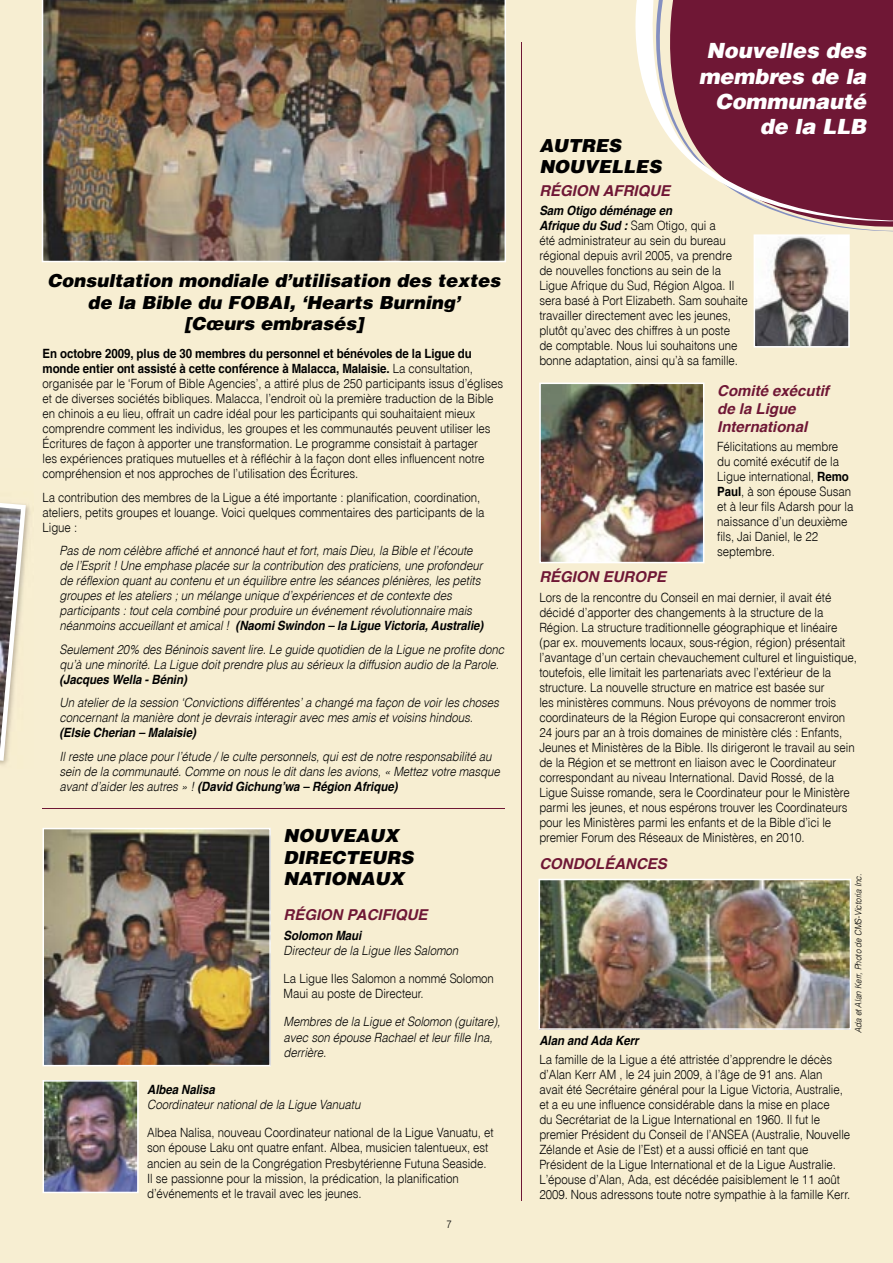
<style>
.page{position:relative;width:893px;height:1263px;background:#f7eed2}
.page>*{position:absolute;margin:0;border:0;box-sizing:border-box;transform-origin:0 0}
.t1{font:italic 900 21px/25.2px "Switzerland";letter-spacing:-.005em;color:#fff;text-align:right}
.t2{font:italic 900 18px/21.6px "Switzerland";color:#000}
.t3{font:italic 700 15px/18px "Switzerland";color:#6f1735}
.t4{font:12.75px/15px "Switzerland Light Plain";letter-spacing:-.005em;color:#000;scale:.9 1}
.t5{font:italic 300 12.75px/15px "Switzerland";letter-spacing:-.005em;color:#000;scale:.9 1}
.t6{font:700 12.75px/15px "Switzerland";letter-spacing:-.005em;color:#000;scale:.9 1}
.t7{font:italic 700 12.75px/15px "Switzerland";letter-spacing:-.005em;color:#000;scale:.9 1}
.t8{font:10.5px "Switzerland Light Plain";color:#000;scale:.9 1}
.t9{font:italic 300 9px "Switzerland";letter-spacing:-.005em;color:#000;scale:.9 1}
.s1{font-family:"Switzerland Light Plain";font-weight:400}
.s2{font-weight:700}
.s3{font-family:"Switzerland Light Plain";font-weight:400;font-style:normal}
.s4{font-family:"Switzerland";font-weight:700}
</style>
<div class="page">
<svg style="left:635px;top:0;width:258px;height:232px;fill:#6f1735"></svg>
<hr style="left:522px;top:43px;width:1px;height:1157px;background:#6f1735">
<img style="left:42px;top:0;width:464px;height:262px">
<hr style="left:43px;top:808px;width:462px;height:1px;background:#6f1735">
<img style="left:43px;top:1080px;width:96px;height:113px">
<svg style="left:754px;top:234px;width:96px;height:114px;background:#a29d9b"></svg>
<img style="left:539px;top:383px;width:165px;height:180px">
<img style="left:43px;top:828px;width:228px;height:238px">
<img style="left:539px;top:879px;width:312px;height:151px">
<img style="left:0;top:505px;width:30px;height:260px">
<svg style="left:0;top:503px;width:26px;height:258px"></svg>
<h2 class="t2" style="left:47px;top:269px;width:455px;text-align:center">Consultation mondiale d’utilisation des textes de la Bible du FOBAI, ‘Hearts Burning’<br>[Cœurs embrasés]</h2>
<p class="t6" style="left:43px;top:346px;width:480px">En octobre 2009, plus de 30 membres du personnel et bénévoles de la Ligue du monde entier ont assisté à cette conférence à Malacca, Malaisie. <span class="s1">La consultation,</span></p>
<p class="t4" style="left:43px;top:376px;width:513px">organisée par le ‘Forum of Bible Agencies’, a attiré plus de 250 participants issus d’églises et de diverses sociétés bibliques. Malacca, l’endroit où la première traduction de la Bible en chinois a eu lieu, offrait un cadre idéal pour les participants qui souhaitaient mieux comprendre comment les individus, les groupes et les communautés peuvent utiliser les Écritures de façon à apporter une transformation. Le programme consistait à partager<br>les expériences pratiques mutuelles et à réfléchir à la façon dont elles influencent notre compréhension et nos approches de l’utilisation des Écritures.</p>
<p class="t4" style="left:43px;top:489px;width:493px">La contribution des membres de la Ligue a été importante : planification, coordination, ateliers, petits groupes et louange. Voici quelques commentaires des participants de la<br>Ligue :</p>
<p class="t5" style="left:60px;top:543px;width:472px">Pas de nom célèbre affiché et annoncé haut et fort, mais Dieu, la Bible et l’écoute de l’Esprit ! Une emphase placée sur la contribution des praticiens, une profondeur de réflexion quant au contenu et un équilibre entre les séances plénières, les petits groupes et les ateliers ; un mélange unique d’expériences et de contexte des participants : tout cela combiné pour produire un événement révolutionnaire mais néanmoins accueillant et amical ! <span class="s2">(Naomi Swindon – la Ligue Victoria, Australie)</span></p>
<p class="t5" style="left:60px;top:641px;width:496px">Seulement 20% des Béninois savent lire. Le guide quotidien de la Ligue ne profite donc qu’à une minorité. La Ligue doit prendre plus au sérieux la diffusion audio de la Parole.</p>
<p class="t7" style="left:60px;top:672px;width:143px">(Jacques Wella - Bénin)</p>
<p class="t5" style="left:60px;top:695px;width:490px">Un atelier de la session ‘Convictions différentes’ a changé ma façon de voir les choses concernant la manière dont je devrais interagir avec mes amis et voisins hindous.</p>
<p class="t7" style="left:60px;top:725px;width:153px">(Elsie Cherian – Malaisie)</p>
<p class="t5" style="left:60px;top:748px;width:491px">Il reste une place pour l’étude / le culte personnels, qui est de notre responsabilité au sein de la communauté. Comme on nous le dit dans les avions, « Mettez votre masque avant d’aider les autres » ! <span class="s2">(David Gichung’wa – Région Afrique)</span></p>
<h2 class="t2" style="left:284px;top:824px;width:131px">NOUVEAUX<br>DIRECTEURS<br>NATIONAUX</h2>
<p class="t3" style="left:284px;top:906px;width:145px">RÉGION PACIFIQUE</p>
<p class="t7" style="left:284px;top:928px;width:88px">Solomon Maui</p>
<p class="t5" style="left:284px;top:942px;width:196px">Directeur de la Ligue Iles Salomon</p>
<p class="t4" style="left:284px;top:970px;width:235px">La Ligue Iles Salomon a nommé Solomon<br>Maui au poste de Directeur.</p>
<p class="t5" style="left:284px;top:1014px;width:242px">Membres de la Ligue et Solomon (guitare), avec son épouse Rachael et leur fille Ina, derrière.</p>
<p class="t7" style="left:147px;top:1081px;width:77px">Albea Nalisa</p>
<p class="t5" style="left:147px;top:1096px;width:238px">Coordinateur national de la Ligue Vanuatu</p>
<p class="t4" style="left:147px;top:1124px;width:386px">Albea Nalisa, nouveau Coordinateur national de la Ligue Vanuatu, et son épouse Laku ont quatre enfant. Albea, musicien talentueux, est ancien au sein de la Congrégation Presbytérienne Futuna Seaside.<br>Il se passionne pour la mission, la prédication, la planification d’événements et le travail avec les jeunes.</p>
<p class="t8" style="left:446px;top:1218px;width:7px">7</p>
<h1 class="t1" style="left:699px;top:38px;width:169px">Nouvelles des membres de la<br>Communauté de la LLB</h1>
<h2 class="t2" style="left:539px;top:134px;width:124px">AUTRES<br>NOUVELLES</h2>
<p class="t3" style="left:539px;top:181px;width:132px">RÉGION AFRIQUE</p>
<p class="t7" style="left:539px;top:203px;width:198px">Sam Otigo déménage en<br>Afrique du Sud : <span class="s3">Sam Otigo, qui a</span></p>
<p class="t4" style="left:539px;top:232px;width:233px">été administrateur au sein du bureau régional depuis avril 2005, va prendre de nouvelles fonctions au sein de la Ligue Afrique du Sud, Région Algoa. Il sera basé à Port Elizabeth. Sam souhaite travailler directement avec les jeunes, plutôt qu’avec des chiffres à un poste<br>de comptable. Nous lui souhaitons une bonne adaptation, ainsi qu’à sa famille.</p>
<p class="t3" style="left:717px;top:381px;width:113px">Comité exécutif de la Ligue<br>International</p>
<p class="t4" style="left:717px;top:438px;width:153px">Félicitations au membre du comité exécutif de la<br>Ligue international, <span class="s4">Remo<br>Paul</span>, à son épouse Susan et à leur fils Adarsh pour la naissance d’un deuxième fils, Jai Daniel, le 22 septembre.</p>
<p class="t3" style="left:539px;top:568px;width:128px">RÉGION EUROPE</p>
<p class="t4" style="left:539px;top:589px;width:354px">Lors de la rencontre du Conseil en mai dernier, il avait été décidé d’apporter des changements à la structure de la Région. La structure traditionnelle géographique et linéaire (par ex. mouvements locaux, sous-région, région) présentait l’avantage d’un certain chevauchement culturel et linguistique, toutefois, elle limitait les partenariats avec l’extérieur de la structure. La nouvelle structure en matrice est basée sur<br>les ministères communs. Nous prévoyons de nommer trois coordinateurs de la Région Europe qui consacreront environ 24 jours par an à trois domaines de ministère clés : Enfants, Jeunes et Ministères de la Bible. Ils dirigeront le travail au sein de la Région et se mettront en liaison avec le Coordinateur correspondant au niveau International. David Rossé, de la Ligue Suisse romande, sera le Coordinateur pour le Ministère parmi les jeunes, et nous espérons trouver les Coordinateurs pour les Ministères parmi les enfants et de la Bible d’ici le premier Forum des Réseaux de Ministères, en 2010.</p>
<p class="t3" style="left:539px;top:854px;width:129px">CONDOLÉANCES</p>
<p class="t9" style="left:853px;top:1033px;width:179px;rotate:-90deg">Ada et Alan Kerr, Photo de CMS-Victoria Inc.</p>
<p class="t7" style="left:539px;top:1033px;width:112px">Alan and Ada Kerr</p>
<p class="t4" style="left:539px;top:1052px;width:347px">La famille de la Ligue a été attristée d’apprendre le décès d’Alan Kerr AM , le 24 juin 2009, à l’âge de 91 ans. Alan<br>avait été Secrétaire général pour la Ligue Victoria, Australie, et a eu une influence considérable dans la mise en place<br>du Secrétariat de la Ligue International en 1960. Il fut le premier Président du Conseil de l’ANSEA (Australie, Nouvelle Zélande et Asie de l’Est) et a aussi officié en tant que Président de la Ligue International et de la Ligue Australie.<br>L’épouse d’Alan, Ada, est décédée paisiblement le 11 août 2009. Nous adressons toute notre sympathie à la famille Kerr.</p>
</div>
